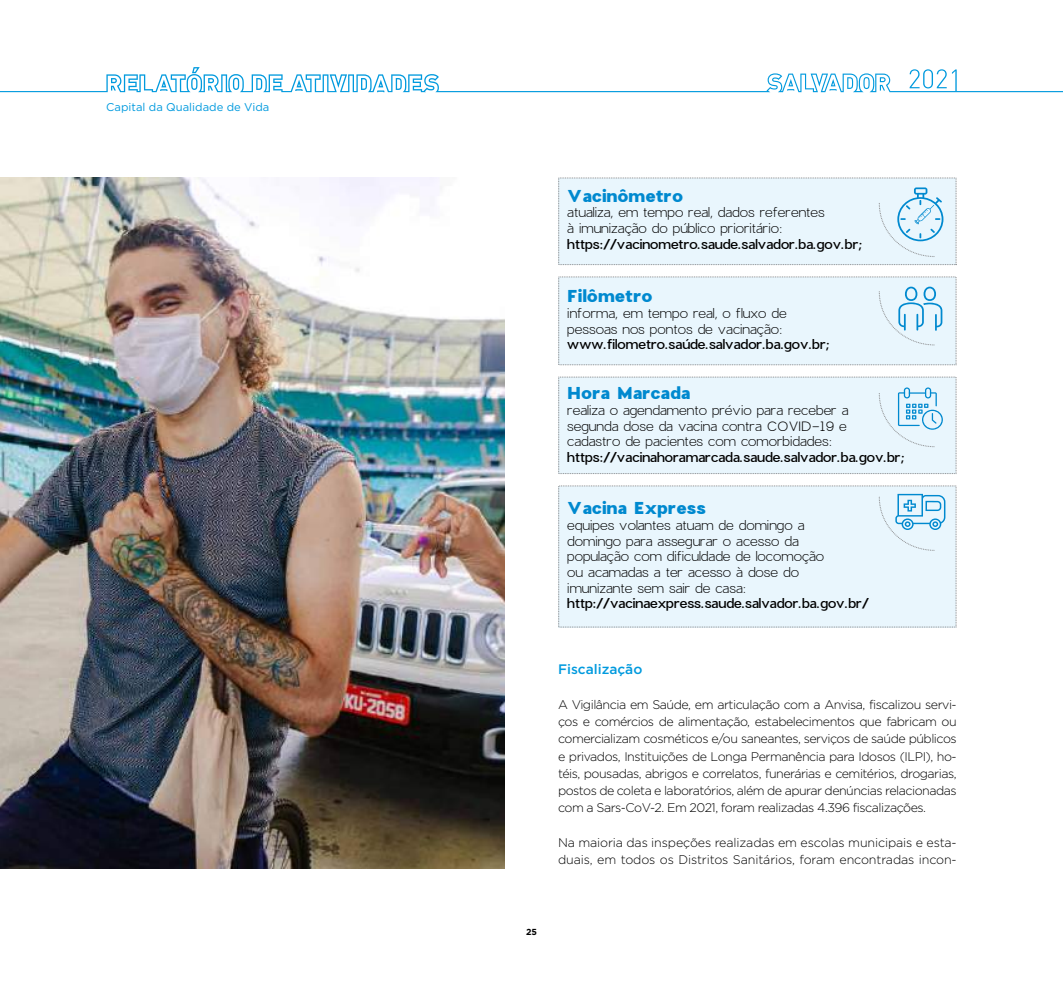
<style>
.page{position:relative;width:1063px;height:993px;background:#fff}
.page>*{position:absolute;margin:0;border:0;box-sizing:border-box;transform-origin:0 0}
.t1{font:800 16.88px "Charlevoix Pro";color:#0089cf;scale:1.04 1}
.t2{font:500 13.75px "Gotham";color:#009ade}
.t3{font:300 13.25px/15.8px "Charlevoix Pro";letter-spacing:-.03em;color:#000;scale:1.04 1}
.t4{font:500 13.25px "Charlevoix Pro";letter-spacing:-.03em;color:#000;scale:1.04 1}
.t5{font:300 12.5px/17.2px "Gotham";letter-spacing:-.01em;color:#000;text-align:justify}
.t6{font:11.25px "Gotham";color:#009ade}
.t7{font:700 8.75px "Gotham";color:#000}
</style>
<div class="page">
<svg style="left:0;top:67px;width:1063px;height:25px"></svg>
<div style="left:559px;top:178px;width:397px;height:86px;background:#e9f6fd"></div>
<div style="left:558px;top:177px;width:399px;height:88px;border:1px dashed #939597"></div>
<div style="left:559px;top:277px;width:397px;height:87px;background:#e9f6fd"></div>
<div style="left:558px;top:276px;width:399px;height:89px;border:1px dashed #939597"></div>
<div style="left:559px;top:377px;width:397px;height:96px;background:#e9f6fd"></div>
<div style="left:558px;top:376px;width:399px;height:98px;border:1px dashed #939597"></div>
<div style="left:559px;top:486px;width:397px;height:141px;background:#e9f6fd"></div>
<svg style="left:878px;top:187px;width:67px;height:364px"></svg>
<img style="left:0;top:177px;width:505px;height:691px">
<p class="t6" style="left:106px;top:102px;width:165px">Capital da Qualidade de Vida</p>
<h1 class="t1" style="left:567px;top:188px;width:113px">Vacinômetro</h1>
<p class="t3" style="left:567px;top:205px;width:250px">atualiza, em tempo real, dados referentes à imunização do público prioritário:</p>
<p class="t4" style="left:567px;top:239px;width:285px">https://vacinometro.saude.salvador.ba.gov.br;</p>
<h1 class="t1" style="left:567px;top:289px;width:83px">Filômetro</h1>
<p class="t3" style="left:567px;top:305px;width:213px">informa, em tempo real, o fluxo de pessoas nos pontos de vacinação:</p>
<p class="t4" style="left:567px;top:339px;width:254px">www.filometro.saúde.salvador.ba.gov.br;</p>
<h1 class="t1" style="left:567px;top:386px;width:120px">Hora Marcada</h1>
<p class="t3" style="left:567px;top:402px;width:272px">realiza o agendamento prévio para receber a segunda dose da vacina contra COVID-19 e cadastro de pacientes com comorbidades:</p>
<p class="t4" style="left:567px;top:452px;width:326px">https://vacinahoramarcada.saude.salvador.ba.gov.br;</p>
<h1 class="t1" style="left:567px;top:501px;width:135px">Vacina Express</h1>
<p class="t3" style="left:567px;top:517px;width:249px">equipes volantes atuam de domingo a domingo para assegurar o acesso da população com dificuldade de locomoção ou acamadas a ter acesso à dose do imunizante sem sair de casa:</p>
<p class="t4" style="left:567px;top:598px;width:292px">http://vacinaexpress.saude.salvador.ba.gov.br/</p>
<p class="t2" style="left:558px;top:661px;width:86px">Fiscalização</p>
<p class="t5" style="left:558px;top:695px;width:400px">A Vigilância em Saúde, em articulação com a Anvisa, fiscalizou servi&shy;ços e comércios de alimentação, estabelecimentos que fabricam ou comercializam cosméticos e/ou saneantes, serviços de saúde públicos e privados, Instituições de Longa Permanência para Idosos (ILPI), ho&shy;téis, pousadas, abrigos e correlatos, funerárias e cemitérios, drogarias, postos de coleta e laboratórios, além de apurar denúncias relacionadas com a Sars-CoV-2. Em 2021, foram realizadas 4.396 fiscalizações.</p>
<p class="t5" style="left:558px;top:833px;width:400px">Na maioria das inspeções realizadas em escolas municipais e esta&shy;duais, em todos os Distritos Sanitários, foram encontradas incon-</p>
<p class="t7" style="left:526px;top:927px;width:12px">25</p>
</div>
